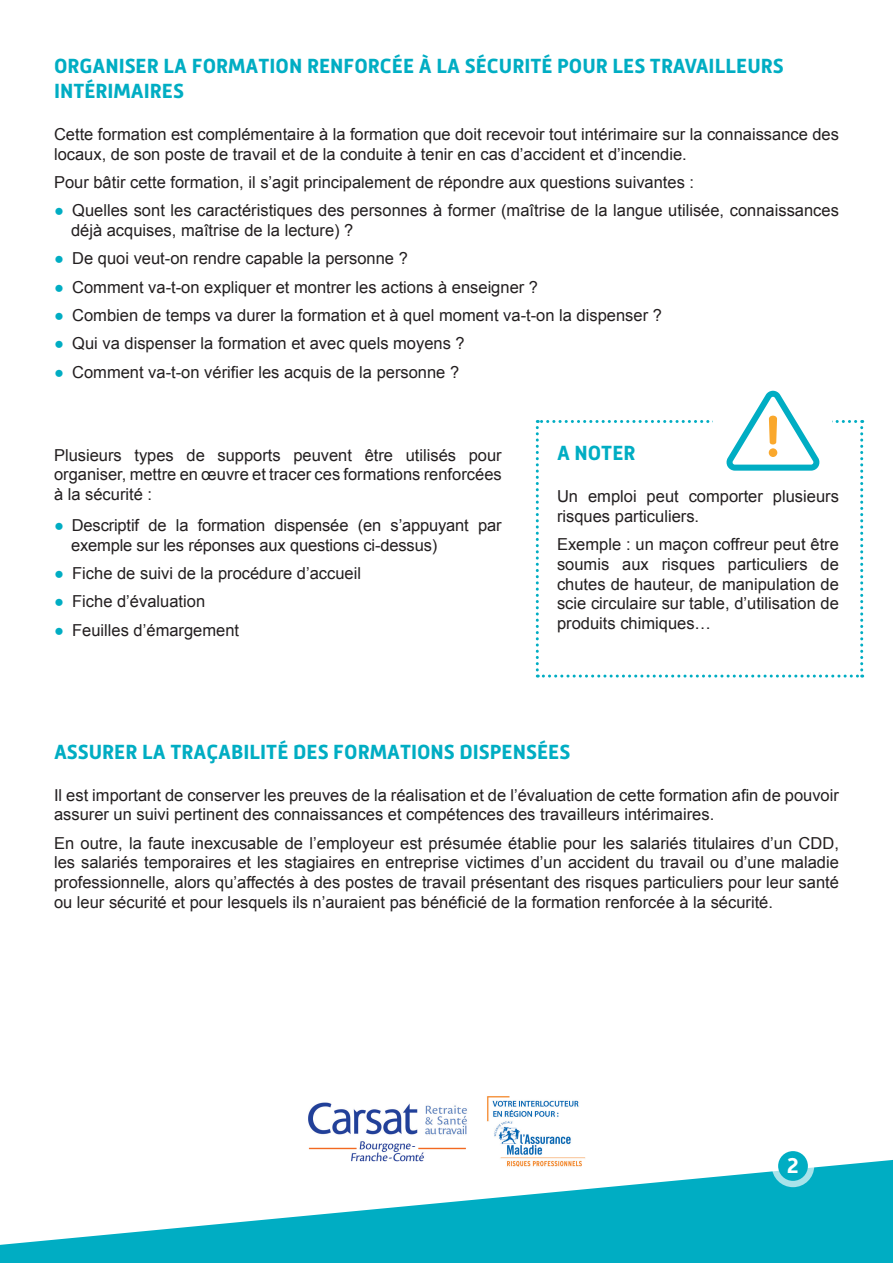
<style>
.page{position:relative;width:893px;height:1263px;background:#fff}
.page>*{position:absolute;margin:0;border:0;box-sizing:border-box;transform-origin:0 0}
.t1{font:700 22.05px "Mic 32 New W00";color:#fff}
.t2{font:700 21px/25.2px "Mic 32 New W00";color:#00adc3}
.t3{font:16.5px/19.8px "Arial";color:#231f20}
.s1{color:#00adc3}
</style>
<div class="page">
<svg style="left:0;top:1160px;width:893px;height:103px;fill:#00adc3"></svg>
<img style="left:302px;top:1096px;width:289px;height:79px">
<svg style="left:772px;top:1145px;width:42px;height:42px"></svg>
<div style="left:778px;top:1151px;width:30px;height:30px;background:#00adc3;border-radius:50%"></div>
<svg style="left:536px;top:391px;width:327px;height:286px"></svg>
<div style="left:769px;top:448px;width:8px;height:9px;background:#faa82c;border-radius:50%"></div>
<p class="t2" style="left:54px;top:53px;width:731px">ORGANISER LA FORMATION RENFORCÉE À LA SÉCURITÉ POUR LES TRAVAILLEURS<br>INTÉRIMAIRES</p>
<p class="t3" style="left:54px;top:124px;width:786px">Cette formation est complémentaire à la formation que doit recevoir tout intérimaire sur la connaissance des locaux, de son poste de travail et de la conduite à tenir en cas d’accident et d’incendie.</p>
<p class="t3" style="left:54px;top:172px;width:642px">Pour bâtir cette formation, il s’agit principalement de répondre aux questions suivantes :</p>
<p class="t3" style="left:71px;top:201px;width:769px;text-indent:-17px"><span class="s1">●</span> Quelles sont les caractéristiques des personnes à former (maîtrise de la langue utilisée, connaissances déjà acquises, maîtrise de la lecture) ?</p>
<p class="t3" style="left:54px;top:249px;width:355px"><span class="s1">●</span> De quoi veut-on rendre capable la personne ?</p>
<p class="t3" style="left:54px;top:277px;width:486px"><span class="s1">●</span> Comment va-t-on expliquer et montrer les actions à enseigner ?</p>
<p class="t3" style="left:54px;top:305px;width:609px"><span class="s1">●</span> Combien de temps va durer la formation et à quel moment va-t-on la dispenser ?</p>
<p class="t3" style="left:54px;top:334px;width:412px"><span class="s1">●</span> Qui va dispenser la formation et avec quels moyens ?</p>
<p class="t3" style="left:54px;top:362px;width:407px"><span class="s1">●</span> Comment va-t-on vérifier les acquis de la personne ?</p>
<p class="t3" style="left:54px;top:445px;width:449px;text-align:justify">Plusieurs types de supports peuvent être utilisés pour organiser, mettre en œuvre et tracer ces formations renforcées à la sécurité :</p>
<p class="t3" style="left:71px;top:515px;width:432px;text-indent:-17px"><span class="s1">●</span> Descriptif de la formation dispensée (en s’appuyant par exemple sur les réponses aux questions ci-dessus)</p>
<p class="t3" style="left:54px;top:563px;width:309px"><span class="s1">●</span> Fiche de suivi de la procédure d’accueil</p>
<p class="t3" style="left:54px;top:592px;width:153px"><span class="s1">●</span> Fiche d’évaluation</p>
<p class="t3" style="left:54px;top:620px;width:187px"><span class="s1">●</span> Feuilles d’émargement</p>
<p class="t2" style="left:557px;top:441px;width:80px">A NOTER</p>
<p class="t3" style="left:557px;top:486px;width:283px">Un emploi peut comporter plusieurs risques particuliers.</p>
<p class="t3" style="left:557px;top:534px;width:283px;text-align:justify">Exemple : un maçon coffreur peut être soumis aux risques particuliers de chutes de hauteur, de manipulation de scie circulaire sur table, d’utilisation de produits chimiques…</p>
<p class="t2" style="left:54px;top:739px;width:518px">ASSURER LA TRAÇABILITÉ DES FORMATIONS DISPENSÉES</p>
<p class="t3" style="left:54px;top:785px;width:786px">Il est important de conserver les preuves de la réalisation et de l’évaluation de cette formation afin de pouvoir assurer un suivi pertinent des connaissances et compétences des travailleurs intérimaires.</p>
<p class="t3" style="left:54px;top:833px;width:786px;text-align:justify">En outre, la faute inexcusable de l’employeur est présumée établie pour les salariés titulaires d’un CDD, les salariés temporaires et les stagiaires en entreprise victimes d’un accident du travail ou d’une maladie professionnelle, alors qu’affectés à des postes de travail présentant des risques particuliers pour leur santé ou leur sécurité et pour lesquels ils n’auraient pas bénéficié de la formation renforcée à la sécurité.</p>
<p class="t1" style="left:787px;top:1152px;width:13px">2</p>
</div>
